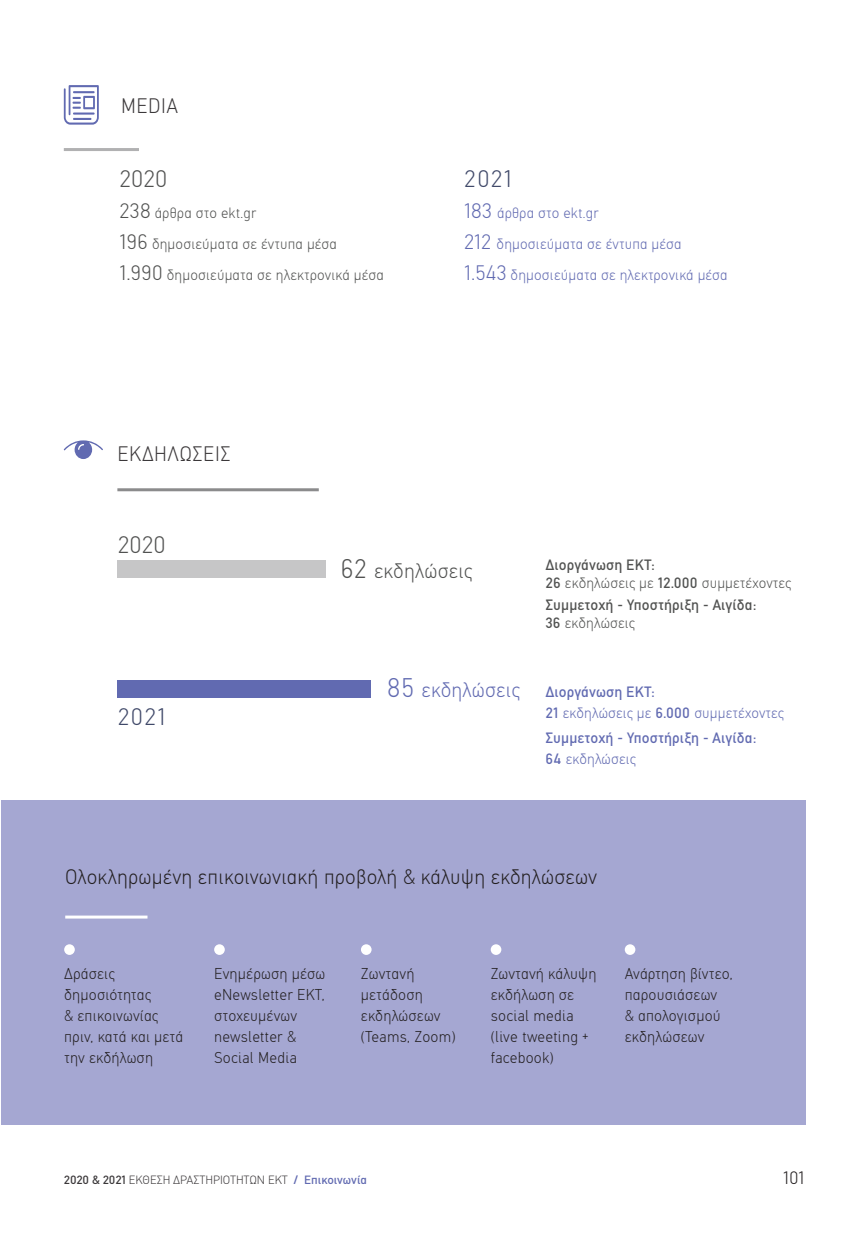
<style>
.page{position:relative;width:868px;height:1234px;background:#fff}
.page>*{position:absolute;margin:0;border:0;box-sizing:border-box;transform-origin:0 0}
.t1{font:300 24px "CFDIN Std";letter-spacing:.035em;color:#404969}
.t2{font:300 24px "CFDIN Std";letter-spacing:-.02em;color:#515251}
.t3{font:300 21px "CFDIN Std";letter-spacing:.01em;color:#231f20;scale:.95 1}
.t4{font:300 21px "CFDIN Std";letter-spacing:.025em;color:#3b383a;scale:.95 1}
.t5{font:300 21px "CFDIN Std";letter-spacing:.01em;color:#515251;scale:.95 1}
.t6{font:300 21px "CFDIN Std";letter-spacing:.01em;color:#616ab1;scale:.95 1}
.t7{font:300 18px "CFDIN Std";color:#231f20}
.t8{font:300 15.75px/21px "CFDIN Std";letter-spacing:.01em;color:#231f20;scale:.95 1}
.t9{font:300 15px/31.2px "CFDIN Std";letter-spacing:.01em;color:#515251;scale:.95 1}
.t10{font:300 15px/31.2px "CFDIN Std";letter-spacing:.01em;color:#616ab1;scale:.95 1}
.t11{font:500 15px/18px "CFDIN Std";letter-spacing:.01em;color:#515251;scale:.95 1}
.t12{font:500 15px/21px "CFDIN Std";letter-spacing:.01em;color:#616ab1;scale:.95 1}
.t13{font:300 12px "CFDIN Std";letter-spacing:-.005em;color:#3b383a}
.s1{font-size:21px}
.s2{font-size:27px}
.s3{font-weight:500}
.s4{font-weight:300}
.s5{font-family:"CF Din";font-weight:700;color:#616ab1}
.s6{font-weight:500;color:#616ab1}
</style>
<div class="page">
<hr style="left:117px;top:488px;width:202px;height:3px;background:#8b8b8c">
<svg style="left:64px;top:440px;width:39px;height:19px"></svg>
<div style="left:117px;top:680px;width:254px;height:17px;background:#616ab1"></div>
<div style="left:117px;top:560px;width:208px;height:17px;background:#c6c6c7"></div>
<hr style="left:64px;top:148px;width:75px;height:3px;background:#b1b1b2">
<div style="left:1px;top:799px;width:804px;height:325px;background:#a5a7d2"></div>
<hr style="left:65px;top:915px;width:82px;height:3px;background:#fff">
<div style="left:64px;top:944px;width:11px;height:10px;background:#fff;border-radius:50%"></div>
<div style="left:214px;top:944px;width:11px;height:10px;background:#fff;border-radius:50%"></div>
<div style="left:361px;top:944px;width:10px;height:10px;background:#fff;border-radius:50%"></div>
<div style="left:490px;top:944px;width:11px;height:10px;background:#fff;border-radius:50%"></div>
<div style="left:624px;top:944px;width:11px;height:10px;background:#fff;border-radius:50%"></div>
<svg style="left:64px;top:85px;width:35px;height:40px"></svg>
<h2 class="t4" style="left:121px;top:94px;width:62px">MEDIA</h2>
<h1 class="t2" style="left:119px;top:165px;width:50px">2020</h1>
<p class="t9" style="left:119px;top:197px;width:280px"><span class="s1">238</span> άρθρα στο ekt.gr<br><span class="s1">196</span> δημοσιεύματα σε έντυπα μέσα<br><span class="s1">1.990</span> δημοσιεύματα σε ηλεκτρονικά μέσα</p>
<h2 class="t4" style="left:117px;top:441px;width:121px">ΕΚΔΗΛΩΣΕΙΣ</h2>
<h1 class="t2" style="left:117px;top:530px;width:50px">2020</h1>
<h1 class="t1" style="left:463px;top:165px;width:50px">2021</h1>
<p class="t10" style="left:463px;top:197px;width:279px"><span class="s1">183</span> άρθρα στο ekt.gr<br><span class="s1">212</span> δημοσιεύματα σε έντυπα μέσα<br><span class="s1">1.543</span> δημοσιεύματα σε ηλεκτρονικά μέσα</p>
<h1 class="t1" style="left:117px;top:703px;width:50px">2021</h1>
<h2 class="t5" style="left:340px;top:558px;width:140px"><span class="s2">62</span> εκδηλώσεις</h2>
<h2 class="t6" style="left:387px;top:678px;width:141px"><span class="s2">85</span> εκδηλώσεις</h2>
<p class="t9" style="left:545px;top:555px;width:260px;line-height:18px"><span class="s3">Διοργάνωση ΕΚΤ:<br>26</span> εκδηλώσεις με <span class="s3">12.000</span> συμμετέχοντες</p>
<p class="t11" style="left:545px;top:595px;width:223px">Συμμετοχή - Υποστήριξη - Αιγίδα:<br>36 <span class="s4">εκδηλώσεις</span></p>
<p class="t10" style="left:545px;top:681px;width:252px;line-height:21px"><span class="s3">Διοργάνωση ΕΚΤ:<br>21</span> εκδηλώσεις με <span class="s3">6.000</span> συμμετέχοντες</p>
<p class="t12" style="left:545px;top:727px;width:223px">Συμμετοχή - Υποστήριξη - Αιγίδα:<br>64 <span class="s4">εκδηλώσεις</span></p>
<h2 class="t3" style="left:65px;top:864px;width:561px">Ολοκληρωμένη επικοινωνιακή προβολή &amp; κάλυψη εκδηλώσεων</h2>
<p class="t8" style="left:64px;top:962px;width:127px">Δράσεις δημοσιότητας<br>&amp; επικοινωνίας πριν, κατά και μετά την εκδήλωση</p>
<p class="t8" style="left:214px;top:962px;width:118px">Ενημέρωση μέσω eNewsletter EKT, στοχευμένων newsletter &amp;<br>Social Media</p>
<p class="t8" style="left:361px;top:962px;width:101px">Zωντανή μετάδοση εκδηλώσεων (Teams, Zoom)</p>
<p class="t8" style="left:490px;top:962px;width:113px">Ζωντανή κάλυψη εκδήλωση σε social media (live tweeting + facebook)</p>
<p class="t8" style="left:624px;top:962px;width:115px">Ανάρτηση βίντεο, παρουσιάσεων<br>&amp; απολογισμού εκδηλώσεων</p>
<p class="t13" style="left:64px;top:1172px;width:305px"><span class="s3">2020 &amp; 2021</span> ΕΚΘΕΣΗ ΔΡΑΣΤΗΡΙΟΤΗΤΩΝ EKT <span class="s5">/</span> <span class="s6">Επικοινωνία</span></p>
<p class="t7" style="left:782px;top:1166px;width:23px">101</p>
</div>
